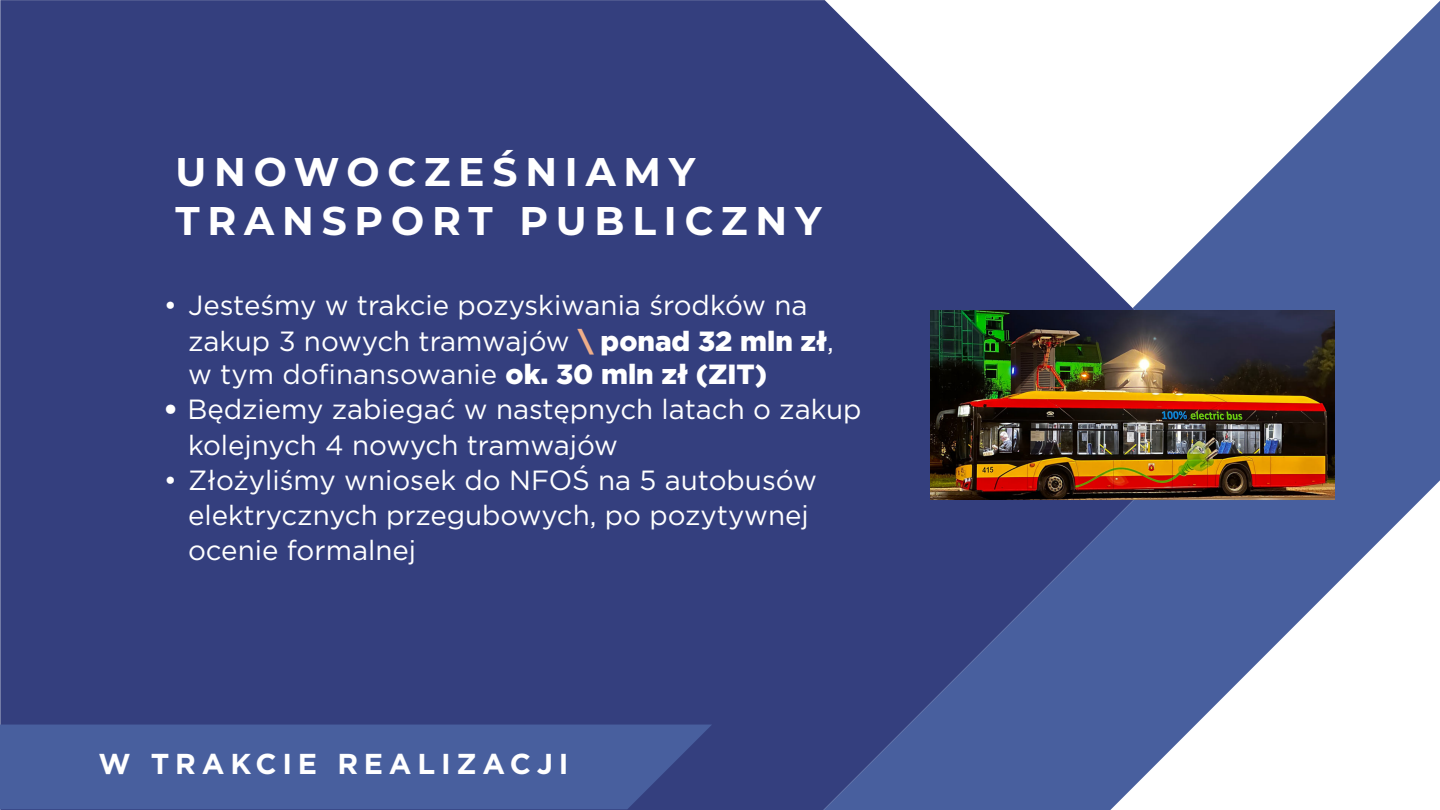
<style>
.page{position:relative;width:1440px;height:810px;background:#fff}
.page>*{position:absolute;margin:0;border:0;box-sizing:border-box;transform-origin:0 0}
.t1{font:700 39.97px/49.7px "Montserrat";letter-spacing:.2em;color:#fff}
.t2{font:700 28.8px "Gotham";letter-spacing:.2em;color:#fff}
.t3{font:27.75px/35.2px "Gotham";color:#fff}
.s1{font-weight:900;color:#efae89}
.s2{font-weight:900}
</style>
<div class="page">
<div style="left:0;top:0;width:826px;height:810px;background:#343f7e"></div>
<svg style="left:824px;top:1px;width:616px;height:809px"></svg>
<div style="left:0;top:725px;width:712px;height:84px;background:#485f9e"></div>
<img style="left:930px;top:310px;width:404px;height:189px">
<h1 class="t1" style="left:175px;top:147px;width:648px">UNOWOCZEŚNIAMY<br>TRANSPORT PUBLICZNY</h1>
<p class="t3" style="left:188px;top:289px;width:648px;line-height:34.3px;text-indent:-24px">• Jesteśmy w trakcie pozyskiwania środków na zakup 3 nowych tramwajów <span class="s1">\</span> <span class="s2">ponad 32 mln zł</span>, w tym dofinansowanie <span class="s2">ok. 30 mln zł (ZIT)</span></p>
<p class="t3" style="left:188px;top:392px;width:675px;text-indent:-24px"><span class="s2">•</span> Będziemy zabiegać w następnych latach o zakup kolejnych 4 nowych tramwajów</p>
<p class="t3" style="left:188px;top:462px;width:630px;text-indent:-24px">• Złożyliśmy wniosek do NFOŚ na 5 autobusów elektrycznych przegubowych, po pozytywnej ocenie formalnej</p>
<p class="t2" style="left:98px;top:751px;width:471px">W TRAKCIE REALIZACJI</p>
</div>
